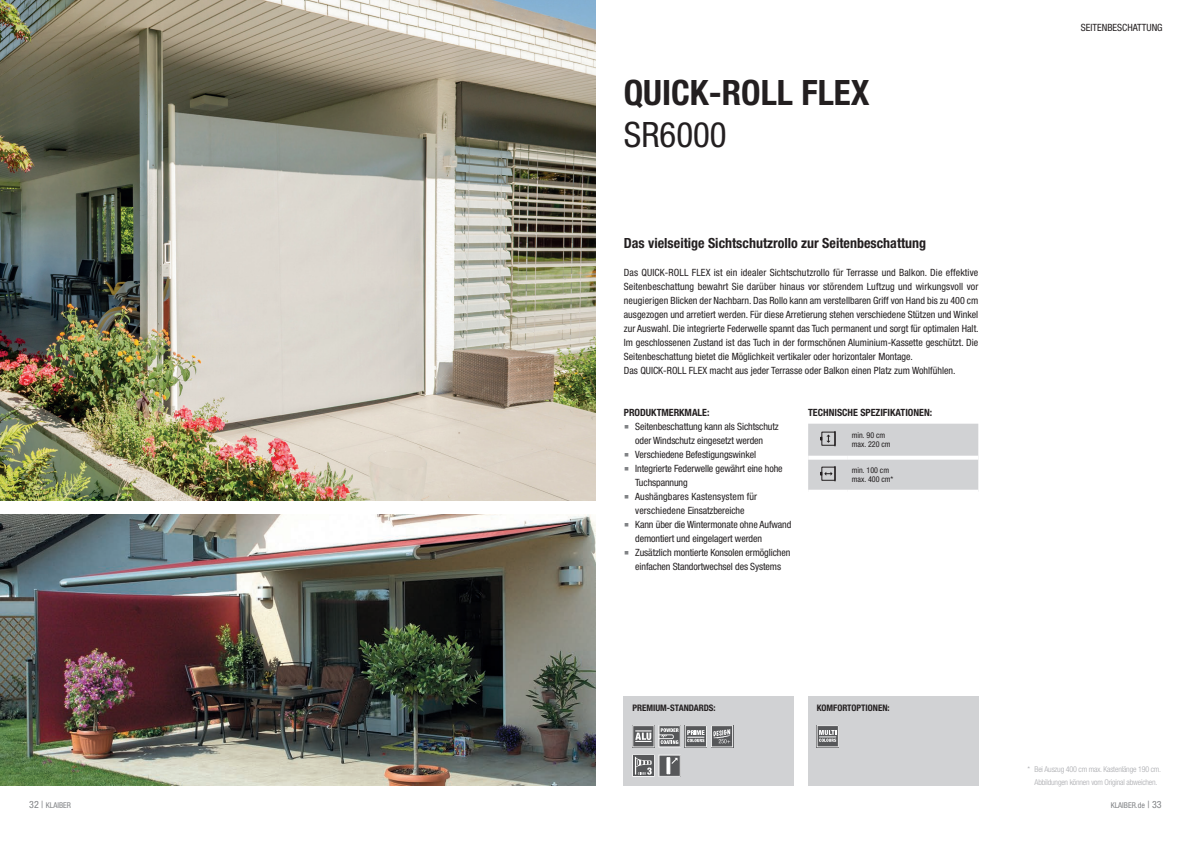
<style>
.page{position:relative;width:1191px;height:842px;background:#fff}
.page>*{position:absolute;margin:0;border:0;box-sizing:border-box;transform-origin:0 0}
.t1{font:700 condensed 35px "Helvetica Neue LT Std";color:#231f20}
.t2{font:condensed 35px "Helvetica Neue LT Std";color:#231f20}
.t3{font:700 condensed 14px "Helvetica Neue LT Std";color:#231f20}
.t4{font:condensed 10px/14px "Helvetica Neue LT Std";color:#231f20}
.t5{font:700 condensed 10px "Helvetica Neue LT Std";color:#231f20}
.t6{font:700 condensed 9px "Helvetica Neue LT Std";color:#231f20}
.t7{font:300 condensed 8px/13px "Helvetica Neue LT Std";letter-spacing:-.02em;color:#a8a9ad;text-align:center}
.t8{font:condensed 8px/9px "Helvetica Neue LT Std";color:#231f20}
.t9{font:condensed 8px "Helvetica Neue LT Std";color:#808285}
.s1{font-family:"Verdana";font-stretch:normal;font-size:16px;color:#808285}
.s2{font-size:10px}
</style>
<div class="page">
<div style="left:624px;top:696px;width:170px;height:89px;background:#d1d2d4"></div>
<div style="left:808px;top:696px;width:170px;height:89px;background:#d1d2d4"></div>
<img style="left:0;top:0;width:595px;height:500px">
<img style="left:0;top:514px;width:595px;height:271px">
<svg style="left:632px;top:725px;width:101px;height:22px"></svg>
<svg style="left:816px;top:725px;width:22px;height:22px"></svg>
<svg style="left:632px;top:755px;width:48px;height:22px"></svg>
<svg style="left:808px;top:424px;width:170px;height:66px;background:#d1d2d4"></svg>
<h1 class="t1" style="left:624px;top:71px;width:247px">QUICK-ROLL FLEX</h1>
<h1 class="t2" style="left:624px;top:114px;width:104px">SR6000</h1>
<h2 class="t3" style="left:624px;top:235px;width:304px">Das vielseitige Sichtschutzrollo zur Seitenbeschattung</h2>
<p class="t4" style="left:624px;top:265px;width:356px">Das QUICK-ROLL FLEX ist ein idealer Sichtschutzrollo für Terrasse und Balkon. Die effektive Seitenbeschattung bewahrt Sie darüber hinaus vor störendem Luftzug und wirkungsvoll vor neugierigen Blicken der Nachbarn. Das Rollo kann am verstellbaren Griff von Hand bis zu 400 cm ausgezogen und arretiert werden. Für diese Arretierung stehen verschiedene Stützen und Winkel zur Auswahl. Die integrierte Federwelle spannt das Tuch permanent und sorgt für optimalen Halt.<br>Im geschlossenen Zustand ist das Tuch in der formschönen Aluminium-Kassette geschützt. Die Seitenbeschattung bietet die Möglichkeit vertikaler oder horizontaler Montage.<br>Das QUICK-ROLL FLEX macht aus jeder Terrasse oder Balkon einen Platz zum Wohlfühlen.</p>
<p class="t5" style="left:624px;top:406px;width:87px">PRODUKTMERKMALE:</p>
<p class="t4" style="left:624px;top:419px;width:156px;text-align:center"><span class="s1">▪</span> Seitenbeschattung kann als Sichtschutz oder Windschutz eingesetzt werden</p>
<p class="t4" style="left:624px;top:447px;width:134px"><span class="s1">▪</span> Verschiedene Befestigungswinkel</p>
<p class="t4" style="left:635px;top:461px;width:149px;text-indent:-11px"><span class="s1">▪</span> Integrierte Federwelle gewährt eine hohe<br>Tuchspannung</p>
<p class="t4" style="left:624px;top:489px;width:135px;text-align:center"><span class="s1">▪</span> Aushängbares Kastensystem für verschiedene Einsatzbereiche</p>
<p class="t4" style="left:635px;top:517px;width:158px;text-indent:-11px"><span class="s1">▪</span> Kann über die Wintermonate ohne Aufwand demontiert und eingelagert werden</p>
<p class="t4" style="left:624px;top:545px;width:168px;text-align:center"><span class="s1">▪</span> Zusätzlich montierte Konsolen ermöglichen einfachen Standortwechsel des Systems</p>
<p class="t5" style="left:808px;top:406px;width:125px">TECHNISCHE SPEZIFIKATIONEN:</p>
<p class="t8" style="left:852px;top:431px;width:40px">min. 90 cm max. 220 cm</p>
<p class="t8" style="left:852px;top:466px;width:43px">min. 100 cm max. 400 cm*</p>
<p class="t4" style="left:1081px;top:21px;width:83px">SEITENBESCHATTUNG</p>
<p class="t6" style="left:632px;top:702px;width:85px">PREMIUM-STANDARDS:</p>
<p class="t6" style="left:816px;top:702px;width:74px">KOMFORTOPTIONEN:</p>
<p class="t7" style="left:1027px;top:763px;width:135px">* Bei Auszug 400 cm max. Kastenlänge 190 cm.<br>Abbildungen können vom Original abweichen.</p>
<p class="t9" style="left:29px;top:801px;width:43px"><span class="s2">32 |</span> KLAIBER</p>
<p class="t9" style="left:1110px;top:801px;width:52px">KLAIBER.de <span class="s2">| 33</span></p>
</div>
